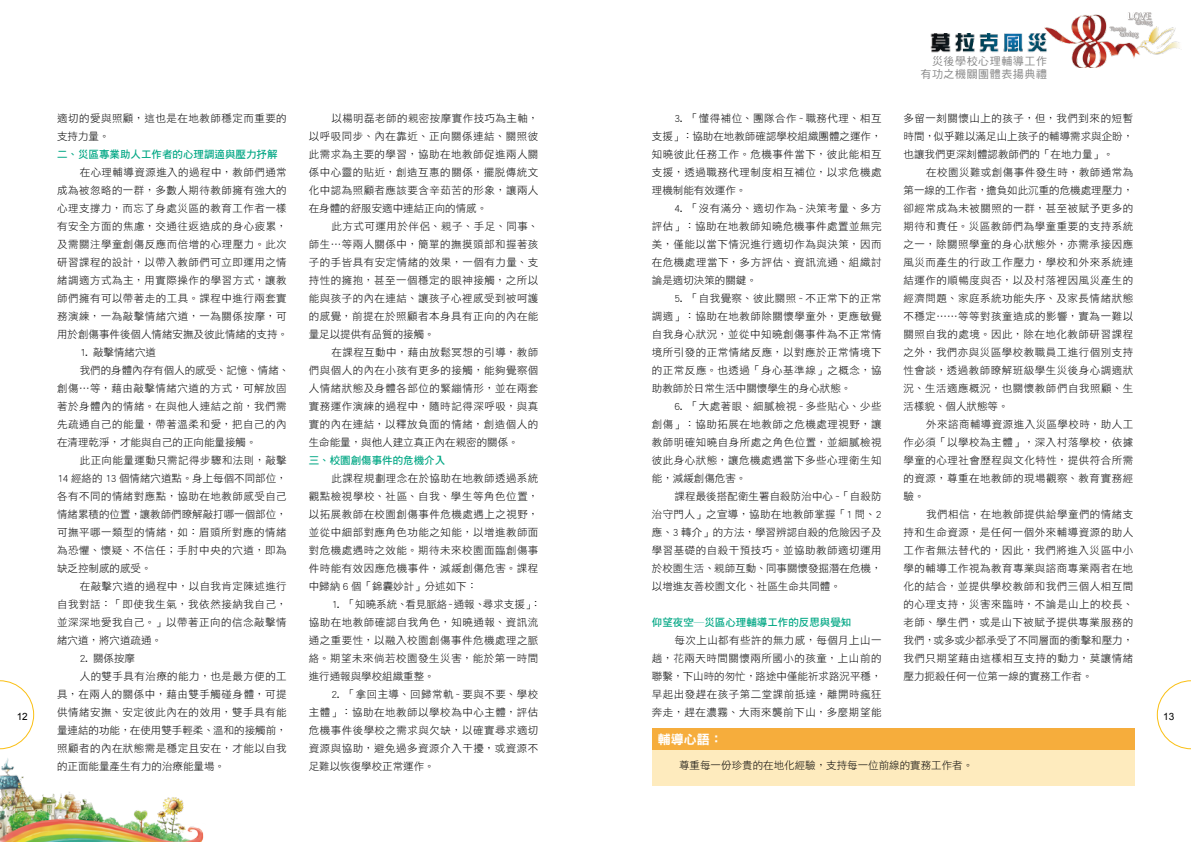
<style>
.page{position:relative;width:1191px;height:842px;background:#fff}
.page>*{position:absolute;margin:0;border:0;box-sizing:border-box;transform-origin:0 0}
.t1{font:13px "DF Hei Std W9";color:#fff}
.t2{font:11px/13.2px "DF Hei Std W5";letter-spacing:.05em;color:#898989;text-align:right}
.t3{font:10.5px/18px "DF Hei Std W3";letter-spacing:.045em;color:#000;text-align:justify}
.t4{font:10.5px "DF Hei Std W3";color:#000}
.t5{font:10.5px "DF Hei Std W7";color:#00a784}
.t6{font:10px "Arial";color:#000}
</style>
<div class="page">
<img style="left:0;top:758px;width:204px;height:84px">
<svg style="left:0;top:680px;width:34px;height:69px"></svg>
<img style="left:1044px;top:13px;width:136px;height:54px">
<img style="left:930px;top:34px;width:119px;height:20px">
<svg style="left:1157px;top:680px;width:34px;height:69px"></svg>
<div style="left:652px;top:728px;width:482px;height:23px;background:#f6ad3c"></div>
<div style="left:652px;top:750px;width:482px;height:35px;background:#feebbe"></div>
<p class="t2" style="left:920px;top:54px;width:128px">災後學校心理輔導工作有功之機關團體表揚典禮</p>
<p class="t3" style="left:903px;top:109px;width:231px">多留一刻關懷山上的孩子，但，我們到來的短暫時間，似乎難以滿足山上孩子的輔導需求與企盼，也讓我們更深刻體認教師們的「在地力量」。</p>
<p class="t3" style="left:903px;top:163px;width:231px;text-indent:23px">在校園災難或創傷事件發生時，教師通常為第一線的工作者，擔負如此沉重的危機處理壓力，卻經常成為未被關照的一群，甚至被賦予更多的期待和責任。災區教師們為學童重要的支持系統之一，除關照學童的身心狀態外，亦需承接因應風災而產生的行政工作壓力，學校和外來系統連結運作的順暢度與否，以及村落裡因風災產生的經濟問題、家庭系統功能失序、及家長情緒狀態不穩定……等等對孩童造成的影響，實為一難以關照自我的處境。因此，除在地化教師研習課程之外，我們亦與災區學校教職員工進行個別支持性會談，透過教師瞭解班級學生災後身心調適狀況、生活適應概況，也關懷教師們自我照顧、生活樣貌、個人狀態等。</p>
<p class="t3" style="left:903px;top:415px;width:231px;text-indent:23px">外來諮商輔導資源進入災區學校時，助人工作必須「以學校為主體」，深入村落學校，依據學童的心理社會歷程與文化特性，提供符合所需的資源，尊重在地教師的現場觀察、教育實務經驗。</p>
<p class="t3" style="left:903px;top:505px;width:231px;text-indent:23px">我們相信，在地教師提供給學童們的情緒支持和生命資源，是任何一個外來輔導資源的助人工作者無法替代的，因此，我們將進入災區中小學的輔導工作視為教育專業與諮商專業兩者在地化的結合，並提供學校教師和我們三個人相互間的心理支持，災害來臨時，不論是山上的校長、老師、學生們，或是山下被賦予提供專業服務的我們，或多或少都承受了不同層面的衝擊和壓力，我們只期望藉由這樣相互支持的動力，莫讓情緒壓力扼殺任何一位第一線的實務工作者。</p>
<p class="t3" style="left:652px;top:109px;width:231px;text-indent:23px">3. 「懂得補位、團隊合作 ~ 職務代理、相互支援」：協助在地教師確認學校組織團體之運作，知曉彼此任務工作。危機事件當下，彼此能相互支援，透過職務代理制度相互補位，以求危機處理機制能有效運作。</p>
<p class="t3" style="left:652px;top:199px;width:231px;text-indent:23px">4. 「沒有滿分、適切作為 ~ 決策考量、多方評估」：協助在地教師知曉危機事件處置並無完美，僅能以當下情況進行適切作為與決策，因而在危機處理當下，多方評估、資訊流通、組織討論是適切決策的關鍵。</p>
<p class="t3" style="left:652px;top:289px;width:231px;text-indent:23px">5. 「自我覺察、彼此關照 ~ 不正常下的正常調適」：協助在地教師除關懷學童外，更應敏覺自我身心狀況，並從中知曉創傷事件為不正常情境所引發的正常情緒反應，以對應於正常情境下的正常反應。也透過「身心基準線」之概念，協助教師於日常生活中關懷學生的身心狀態。</p>
<p class="t3" style="left:652px;top:397px;width:231px;text-indent:23px">6. 「大處著眼、細膩檢視 ~ 多些貼心、少些創傷」：協助拓展在地教師之危機處理視野，讓教師明確知曉自身所處之角色位置，並細膩檢視彼此身心狀態，讓危機處遇當下多些心理衛生知能，減緩創傷危害。</p>
<p class="t3" style="left:652px;top:487px;width:231px;text-indent:23px">課程最後搭配衛生署自殺防治中心 ~「自殺防治守門人」之宣導，協助在地教師掌握「1 問、2應、3 轉介」的方法，學習辨認自殺的危險因子及學習基礎的自殺干預技巧。並協助教師適切運用於校園生活、親師互動、同事關懷發掘潛在危機，以增進友善校園文化、社區生命共同體。</p>
<p class="t5" style="left:652px;top:617px;width:201px">仰望夜空─災區心理輔導工作的反思與覺知</p>
<p class="t3" style="left:652px;top:631px;width:231px;text-indent:23px">每次上山都有些許的無力感，每個月上山一趟，花兩天時間關懷兩所國小的孩童，上山前的聯繫，下山時的匆忙，路途中僅能祈求路況平穩，早起出發趕在孩子第二堂課前抵達，離開時瘋狂奔走，趕在濃霧、大雨來襲前下山，多麼期望能</p>
<p class="t3" style="left:309px;top:109px;width:231px;text-indent:23px">以楊明磊老師的親密按摩實作技巧為主軸，以呼吸同步、內在靠近、正向關係連結、關照彼此需求為主要的學習，協助在地教師促進兩人關係中心靈的貼近，創造互惠的關係，擺脫傳統文化中認為照顧者應該要含辛茹苦的形象，讓兩人在身體的舒服安適中連結正向的情感。</p>
<p class="t3" style="left:309px;top:217px;width:231px;text-indent:23px">此方式可運用於伴侶、親子、手足、同事、師生…等兩人關係中，簡單的撫摸頭部和握著孩子的手皆具有安定情緒的效果，一個有力量、支持性的擁抱，甚至一個穩定的眼神接觸，之所以能與孩子的內在連結、讓孩子心裡感受到被呵護的感覺，前提在於照顧者本身具有正向的內在能量足以提供有品質的接觸。</p>
<p class="t3" style="left:309px;top:343px;width:231px;text-indent:23px">在課程互動中，藉由放鬆冥想的引導，教師們與個人的內在小孩有更多的接觸，能夠覺察個人情緒狀態及身體各部位的緊繃情形，並在兩套實務運作演練的過程中，隨時記得深呼吸，與真實的內在連結，以釋放負面的情緒，創造個人的生命能量，與他人建立真正內在親密的關係。</p>
<p class="t5" style="left:309px;top:455px;width:138px">三、校園創傷事件的危機介入</p>
<p class="t3" style="left:309px;top:469px;width:231px;text-indent:23px">此課程規劃理念在於協助在地教師透過系統觀點檢視學校、社區、自我、學生等角色位置，以拓展教師在校園創傷事件危機處遇上之視野，並從中細部對應角色功能之知能，以增進教師面對危機處遇時之效能。期待未來校園面臨創傷事件時能有效因應危機事件，減緩創傷危害。課程中歸納 6 個「錦囊妙計」分述如下：</p>
<p class="t3" style="left:309px;top:595px;width:234px;text-align:left;text-indent:23px">1. 「知曉系統、看見脈絡~通報、尋求支援」：協助在地教師確認自我角色，知曉通報、資訊流通之重要性，以融入校園創傷事件危機處理之脈絡。期望未來倘若校園發生災害，能於第一時間進行通報與學校組織重整。</p>
<p class="t3" style="left:309px;top:685px;width:231px;text-indent:23px">2. 「拿回主導、回歸常軌 ~ 要與不要、學校主體」：協助在地教師以學校為中心主體，評估危機事件後學校之需求與欠缺，以確實尋求適切資源與協助，避免過多資源介入干擾，或資源不足難以恢復學校正常運作。</p>
<p class="t3" style="left:57px;top:109px;width:231px">適切的愛與照顧，這也是在地教師穩定而重要的支持力量。</p>
<p class="t5" style="left:57px;top:149px;width:222px">二、災區專業助人工作者的心理調適與壓力抒解</p>
<p class="t3" style="left:57px;top:163px;width:233px;text-align:left;text-indent:23px">在心理輔導資源進入的過程中，教師們通常成為被忽略的一群，多數人期待教師擁有強大的心理支撐力，而忘了身處災區的教育工作者一樣有安全方面的焦慮，交通往返造成的身心疲累，及需關注學童創傷反應而倍增的心理壓力。此次研習課程的設計，以帶入教師們可立即運用之情緒調適方式為主，用實際操作的學習方式，讓教師們擁有可以帶著走的工具。課程中進行兩套實務演練，一為敲擊情緒穴道，一為關係按摩，可用於創傷事件後個人情緒安撫及彼此情緒的支持。</p>
<p class="t3" style="left:80px;top:343px;width:78px">1. 敲擊情緒穴道</p>
<p class="t4" style="left:80px;top:365px;width:211px">我們的身體內存有個人的感受、記憶、情緒、</p>
<p class="t3" style="left:57px;top:379px;width:231px">創傷…等，藉由敲擊情緒穴道的方式，可解放固</p>
<p class="t3" style="left:57px;top:397px;width:231px">著於身體內的情緒。在與他人連結之前，我們需</p>
<p class="t3" style="left:57px;top:415px;width:231px">先疏通自己的能量，帶著溫柔和愛，把自己的內</p>
<p class="t4" style="left:57px;top:437px;width:201px">在清理乾淨，才能與自己的正向能量接觸。</p>
<p class="t3" style="left:80px;top:451px;width:208px">此正向能量運動只需記得步驟和法則，敲擊</p>
<p class="t4" style="left:57px;top:473px;width:231px">14 經絡的 13 個情緒穴道點。身上每個不同部位，</p>
<p class="t3" style="left:57px;top:487px;width:231px">各有不同的情緒對應點，協助在地教師感受自己</p>
<p class="t4" style="left:57px;top:509px;width:231px">情緒累積的位置，讓教師們瞭解敲打哪一個部位，</p>
<p class="t3" style="left:57px;top:523px;width:231px">可撫平哪一類型的情緒，如：眉頭所對應的情緒</p>
<p class="t3" style="left:57px;top:541px;width:231px">為恐懼、懷疑、不信任；手肘中央的穴道，即為</p>
<p class="t4" style="left:57px;top:563px;width:96px">缺乏控制感的感受。</p>
<p class="t3" style="left:80px;top:577px;width:208px">在敲擊穴道的過程中，以自我肯定陳述進行</p>
<p class="t3" style="left:57px;top:595px;width:231px">自我對話：「即使我生氣，我依然接納我自己，</p>
<p class="t3" style="left:57px;top:613px;width:231px">並深深地愛我自己。」以帶著正向的信念敲擊情</p>
<p class="t4" style="left:57px;top:635px;width:106px">緒穴道，將穴道疏通。</p>
<p class="t3" style="left:80px;top:649px;width:57px">2. 關係按摩</p>
<p class="t3" style="left:80px;top:667px;width:208px">人的雙手具有治療的能力，也是最方便的工</p>
<p class="t3" style="left:57px;top:685px;width:231px">具，在兩人的關係中，藉由雙手觸碰身體，可提</p>
<p class="t3" style="left:57px;top:703px;width:231px">供情緒安撫、安定彼此內在的效用，雙手具有能</p>
<p class="t4" style="left:57px;top:725px;width:231px">量連結的功能，在使用雙手輕柔、溫和的接觸前，</p>
<p class="t3" style="left:57px;top:739px;width:231px">照顧者的內在狀態需是穩定且安在，才能以自我</p>
<p class="t4" style="left:57px;top:761px;width:169px">的正面能量產生有力的治療能量場。</p>
<p class="t6" style="left:17px;top:710px;width:13px">12</p>
<p class="t6" style="left:1163px;top:710px;width:13px">13</p>
<p class="t1" style="left:658px;top:732px;width:66px">輔導心語：</p>
<p class="t4" style="left:679px;top:759px;width:295px">尊重每一份珍貴的在地化經驗，支持每一位前線的實務工作者。</p>
</div>
